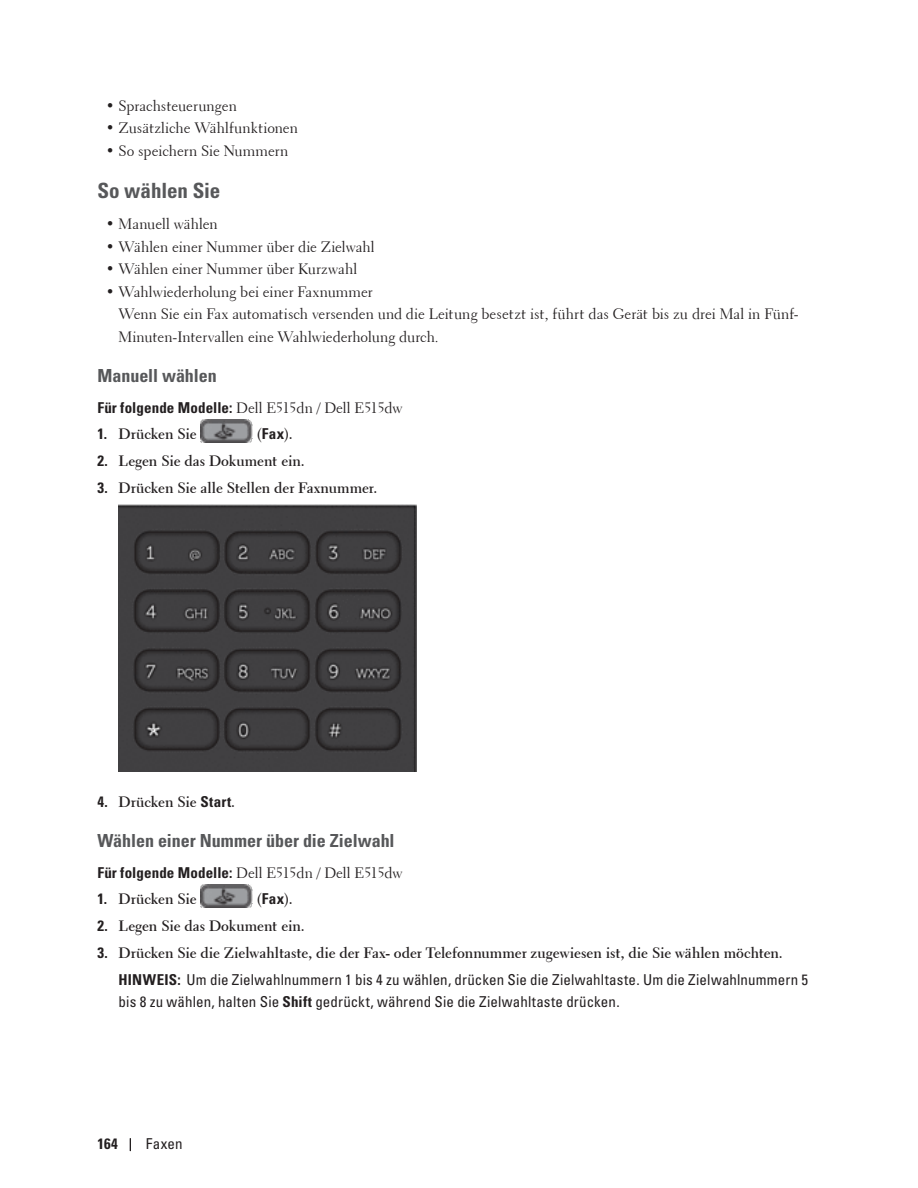
<style>
.page{position:relative;width:918px;height:1188px;background:#fff}
.page>*{position:absolute;margin:0;border:0;box-sizing:border-box;transform-origin:0 0}
.t1{font:700 condensed 21px "Univers";letter-spacing:-.005em;color:#57585a}
.t2{font:700 condensed 18px "Univers";color:#57585a}
.t3{font:15px/22.5px "Transitional 521 BT Roman A";letter-spacing:-.005em;color:#231f20}
.t4{font:15px "Transitional 521 BT Bold A";letter-spacing:-.005em;color:#231f20}
.t5{font:condensed 15px/22.5px "Univers";letter-spacing:.01em;color:#231f20}
.t6{font:700 condensed 15px "Univers";color:#231f20}
.s1{font-family:"Univers";font-weight:700;font-stretch:condensed}
.s2{font-weight:700}
</style>
<div class="page">
<svg style="left:130px;top:1138px;width:1px;height:13px"></svg>
<img style="left:201px;top:419px;width:52px;height:24px">
<img style="left:119px;top:504px;width:297px;height:268px">
<img style="left:201px;top:884px;width:52px;height:24px">
<p class="t3" style="left:106px;top:94px;width:133px">• Sprachsteuerungen</p>
<p class="t3" style="left:106px;top:117px;width:194px">• Zusätzliche Wählfunktionen</p>
<p class="t3" style="left:106px;top:139px;width:184px">• So speichern Sie Nummern</p>
<h1 class="t1" style="left:97px;top:178px;width:125px">So wählen Sie</h1>
<p class="t3" style="left:106px;top:213px;width:114px">• Manuell wählen</p>
<p class="t3" style="left:106px;top:236px;width:271px">• Wählen einer Nummer über die Zielwahl</p>
<p class="t3" style="left:106px;top:258px;width:253px">• Wählen einer Nummer über Kurzwahl</p>
<p class="t3" style="left:119px;top:281px;width:682px;text-indent:-13px">• Wahlwiederholung bei einer Faxnummer<br>Wenn Sie ein Fax automatisch versenden und die Leitung besetzt ist, führt das Gerät bis zu drei Mal in Fünf-<br>Minuten-Intervallen eine Wahlwiederholung durch.</p>
<p class="t2" style="left:97px;top:364px;width:121px">Manuell wählen</p>
<p class="t3" style="left:97px;top:396px;width:307px"><span class="s1">Für folgende Modelle:</span> Dell E515dn / Dell E515dw</p>
<p class="t4" style="left:97px;top:425px;width:101px"><span class="s1">1.</span> Drücken Sie</p>
<p class="t4" style="left:256px;top:425px;width:38px">(<span class="s1">Fax</span>).</p>
<p class="t4" style="left:97px;top:452px;width:209px"><span class="s1">2.</span> Legen Sie das Dokument ein.</p>
<p class="t4" style="left:97px;top:478px;width:282px"><span class="s1">3.</span> Drücken Sie alle Stellen der Faxnummer.</p>
<p class="t4" style="left:97px;top:792px;width:139px"><span class="s1">4.</span> Drücken Sie <span class="s1">Start</span>.</p>
<p class="t2" style="left:97px;top:829px;width:299px">Wählen einer Nummer über die Zielwahl</p>
<p class="t3" style="left:97px;top:861px;width:307px"><span class="s1">Für folgende Modelle:</span> Dell E515dn / Dell E515dw</p>
<p class="t4" style="left:97px;top:890px;width:101px"><span class="s1">1.</span> Drücken Sie</p>
<p class="t4" style="left:256px;top:890px;width:38px">(<span class="s1">Fax</span>).</p>
<p class="t4" style="left:97px;top:917px;width:209px"><span class="s1">2.</span> Legen Sie das Dokument ein.</p>
<p class="t4" style="left:97px;top:943px;width:687px"><span class="s1">3.</span> Drücken Sie die Zielwahltaste, die der Fax- oder Telefonnummer zugewiesen ist, die Sie wählen möchten.</p>
<p class="t5" style="left:119px;top:968px;width:691px"><span class="s2">HINWEIS:</span> Um die Zielwahlnummern 1 bis 4 zu wählen, drücken Sie die Zielwahltaste. Um die Zielwahlnummern 5 bis 8 zu wählen, halten Sie <span class="s2">Shift</span> gedrückt, während Sie die Zielwahltaste drücken.</p>
<p class="t6" style="left:97px;top:1135px;width:22px">164</p>
<p class="t5" style="left:146px;top:1132px;width:38px">Faxen</p>
</div>
